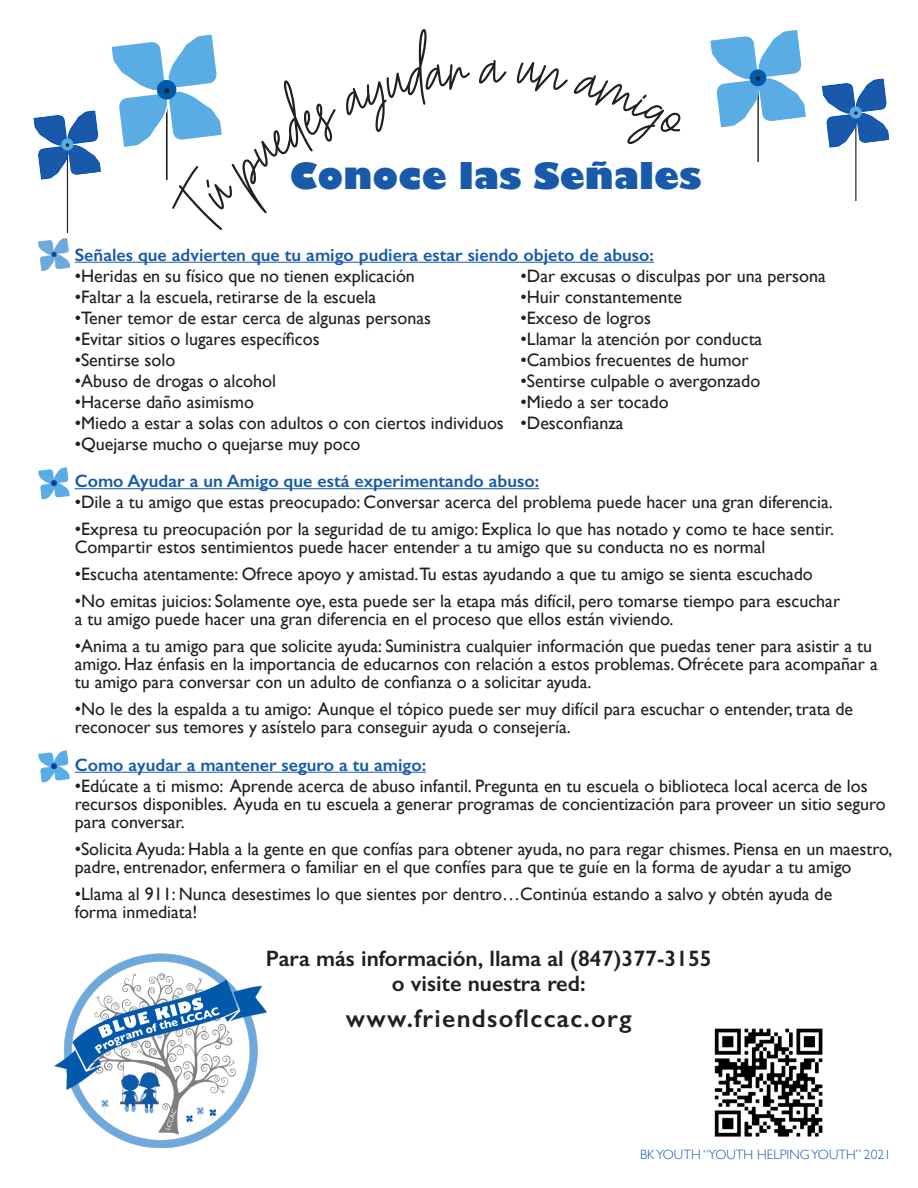
<style>
.page{position:relative;width:918px;height:1188px;background:#fff}
.page>*{position:absolute;margin:0;border:0;box-sizing:border-box;transform-origin:0 0}
.t1{font:72px "Hesterica";color:#231f20}
.t2{font:800 36px "Gill Sans";color:#185aa9}
.t3{font:600 25.65px "Gill Sans";letter-spacing:.05em;color:#231f20}
.t4{font:600 22.35px "Gill Sans";color:#231f20}
.t5{font:18px/18px "Gill Sans";color:#231f20}
.t6{font:600 18px "Gill Sans";color:#185aa9}
.t7{font:300 13.5px "Gill Sans";color:#185aa9}
</style>
<div class="page">
<hr style="left:75px;top:262px;width:579px;height:1px;background:#185aa9">
<hr style="left:75px;top:488px;width:464px;height:1px;background:#185aa9">
<hr style="left:75px;top:772px;width:351px;height:1px;background:#185aa9">
<hr style="left:757px;top:81px;width:2px;height:80px;background:#231f20">
<svg style="left:710px;top:30px;width:96px;height:97px"></svg>
<hr style="left:67px;top:146px;width:1px;height:86px;background:#231f20">
<svg style="left:34px;top:111px;width:67px;height:69px"></svg>
<hr style="left:855px;top:115px;width:1px;height:85px;background:#231f20">
<svg style="left:822px;top:79px;width:67px;height:69px"></svg>
<img style="left:714px;top:1029px;width:109px;height:108px">
<img style="left:38px;top:238px;width:32px;height:32px">
<svg style="left:39px;top:468px;width:30px;height:31px"></svg>
<svg style="left:39px;top:751px;width:30px;height:31px"></svg>
<img style="left:54px;top:953px;width:213px;height:194px">
<svg style="left:111px;top:34px;width:111px;height:146px"></svg>
<p class="t1" style="left:482px;top:8px;width:24px">a</p>
<p class="t2" style="left:289px;top:147px;width:414px">Conoce las Señales</p>
<p class="t6" style="left:75px;top:244px;width:581px">Señales que advierten que tu amigo pudiera estar siendo objeto de abuso:</p>
<p class="t5" style="left:75px;top:267px;width:342px">•Heridas en su físico que no tienen explicación</p>
<p class="t5" style="left:75px;top:288px;width:303px">•Faltar a la escuela, retirarse de la escuela</p>
<p class="t5" style="left:75px;top:309px;width:358px">•Tener temor de estar cerca de algunas personas</p>
<p class="t5" style="left:75px;top:330px;width:246px">•Evitar sitios o lugares específicos</p>
<p class="t5" style="left:75px;top:351px;width:102px">•Sentirse solo</p>
<p class="t5" style="left:75px;top:372px;width:203px">•Abuso de drogas o alcohol</p>
<p class="t5" style="left:75px;top:393px;width:181px">•Hacerse daño asimismo</p>
<p class="t5" style="left:75px;top:414px;width:431px">•Miedo a estar a solas con adultos o con ciertos individuos</p>
<p class="t5" style="left:75px;top:435px;width:287px">•Quejarse mucho o quejarse muy poco</p>
<p class="t6" style="left:75px;top:470px;width:466px">Como Ayudar a un Amigo que está experimentando abuso:</p>
<p class="t5" style="left:75px;top:493px;width:760px">•Dile a tu amigo que estas preocupado: Conversar acerca del problema puede hacer una gran diferencia.</p>
<p class="t5" style="left:75px;top:520px;width:761px">•Expresa tu preocupación por la seguridad de tu amigo: Explica lo que has notado y como te hace sentir.</p>
<p class="t5" style="left:75px;top:538px;width:692px">Compartir estos sentimientos puede hacer entender a tu amigo que su conducta no es normal</p>
<p class="t5" style="left:75px;top:565px;width:740px">•Escucha atentamente: Ofrece apoyo y amistad.Tu estas ayudando a que tu amigo se sienta escuchado</p>
<p class="t5" style="left:75px;top:592px;width:767px">•No emitas juicios: Solamente oye, esta puede ser la etapa más difícil, pero tomarse tiempo para escuchar</p>
<p class="t5" style="left:75px;top:610px;width:600px">a tu amigo puede hacer una gran diferencia en el proceso que ellos están viviendo.</p>
<p class="t5" style="left:75px;top:637px;width:805px">•Anima a tu amigo para que solicite ayuda: Suministra cualquier información que puedas tener para asistir a tu amigo. Haz énfasis en la importancia de educarnos con relación a estos problemas. Ofrécete para acompañar a tu amigo para conversar con un adulto de confianza o a solicitar ayuda.</p>
<p class="t5" style="left:75px;top:700px;width:780px">•No le des la espalda a tu amigo: Aunque el tópico puede ser muy difícil para escuchar o entender, trata de reconocer sus temores y asístelo para conseguir ayuda o consejería.</p>
<p class="t6" style="left:75px;top:754px;width:353px">Como ayudar a mantener seguro a tu amigo:</p>
<p class="t5" style="left:75px;top:777px;width:813px">•Edúcate a ti mismo: Aprende acerca de abuso infantil. Pregunta en tu escuela o biblioteca local acerca de los recursos disponibles. Ayuda en tu escuela a generar programas de concientización para proveer un sitio seguro para conversar.</p>
<p class="t5" style="left:75px;top:840px;width:819px">•Solicita Ayuda: Habla a la gente en que confías para obtener ayuda, no para regar chismes. Piensa en un maestro, padre, entrenador, enfermera o familiar en el que confíes para que te guíe en la forma de ayudar a tu amigo</p>
<p class="t5" style="left:75px;top:885px;width:759px">•Llama al 911: Nunca desestimes lo que sientes por dentro…Continúa estando a salvo y obtén ayuda de</p>
<p class="t5" style="left:75px;top:903px;width:124px">forma inmediata!</p>
<p class="t5" style="left:520px;top:267px;width:307px">•Dar excusas o disculpas por una persona</p>
<p class="t5" style="left:520px;top:288px;width:163px">•Huir constantemente</p>
<p class="t5" style="left:520px;top:309px;width:132px">•Exceso de logros</p>
<p class="t5" style="left:520px;top:330px;width:243px">•Llamar la atención por conducta</p>
<p class="t5" style="left:520px;top:351px;width:230px">•Cambios frecuentes de humor</p>
<p class="t5" style="left:520px;top:372px;width:241px">•Sentirse culpable o avergonzado</p>
<p class="t5" style="left:520px;top:393px;width:150px">•Miedo a ser tocado</p>
<p class="t5" style="left:520px;top:414px;width:105px">•Desconfianza</p>
<p class="t4" style="left:266px;top:945px;width:448px">Para más información, llama al (847)377-3155</p>
<p class="t4" style="left:392px;top:970px;width:195px">o visite nuestra red:</p>
<p class="t3" style="left:346px;top:1003px;width:287px">www.friendsoflccac.org</p>
<p class="t7" style="left:640px;top:1144px;width:252px">BK YOUTH “YOUTH HELPING YOUTH” 2021</p>
</div>
